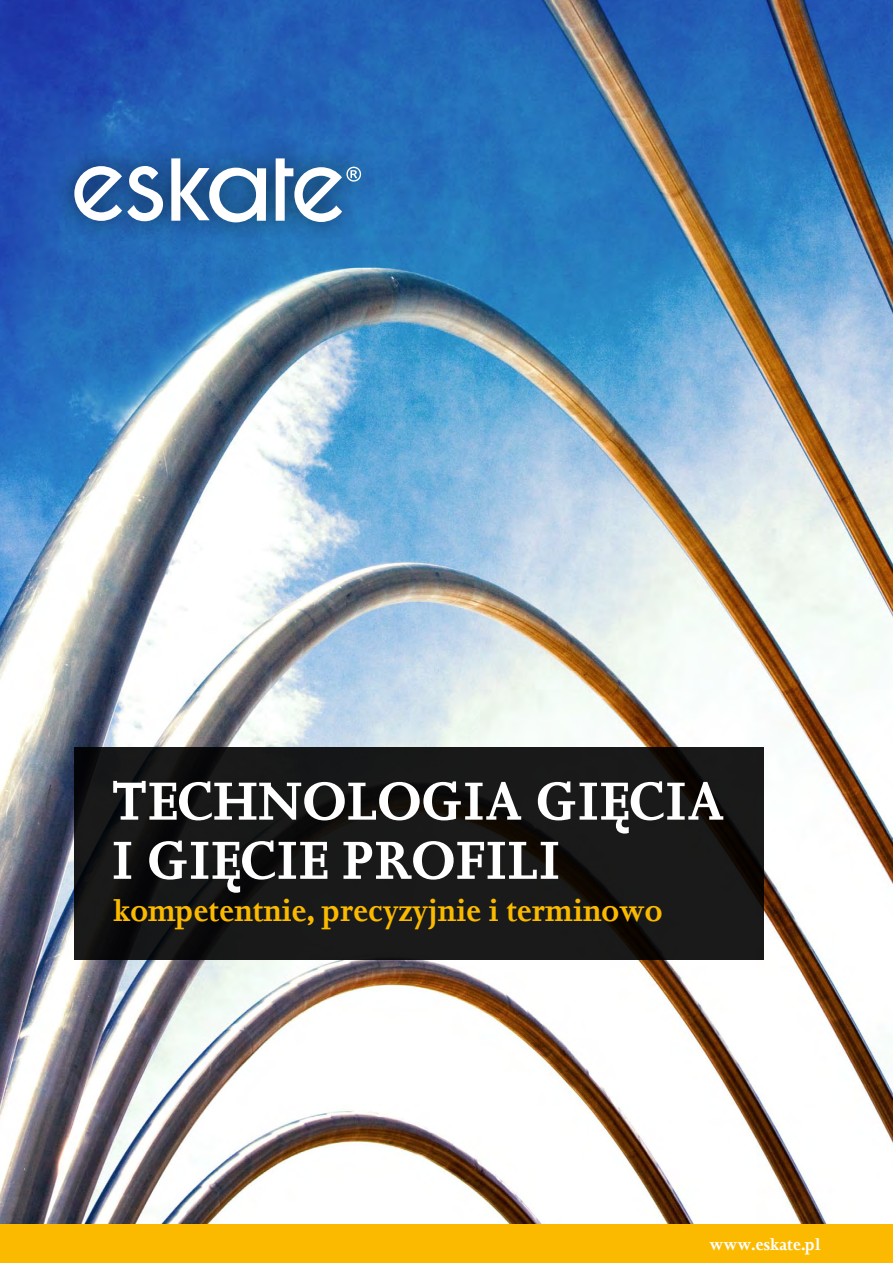
<style>
.page{position:relative;width:893px;height:1263px;background:#fff}
.page>*{position:absolute;margin:0;border:0;box-sizing:border-box;transform-origin:0 0}
.t1{font:700 61.5px/59.1px "Joanna";color:#fff}
.t2{font:700 33.3px "Joanna";color:#fbba00}
.t3{font:700 18px "Joanna";color:#fff}
</style>
<div class="page">
<img style="left:0;top:0;width:893px;height:1225px">
<div style="left:52px;top:136px;width:331px;height:109px;background:#000;opacity:.6"></div>
<svg style="left:276px;top:158px;width:85px;height:64px"></svg>
<svg style="left:74px;top:166px;width:89px;height:55px"></svg>
<svg style="left:171px;top:158px;width:95px;height:64px"></svg>
<svg style="left:74px;top:747px;width:690px;height:213px;background:#151515"></svg>
<div style="left:0;top:1225px;width:893px;height:38px;background:#fbba00"></div>
<h1 class="t1" style="left:111px;top:770px;width:615px">TECHNOLOGIA GIĘCIA<br>I GIĘCIE PROFILI</h1>
<p class="t2" style="left:114px;top:890px;width:551px">kompetentnie, precyzyjnie i terminowo</p>
<p class="t3" style="left:710px;top:1233px;width:113px">www.eskate.pl</p>
</div>
